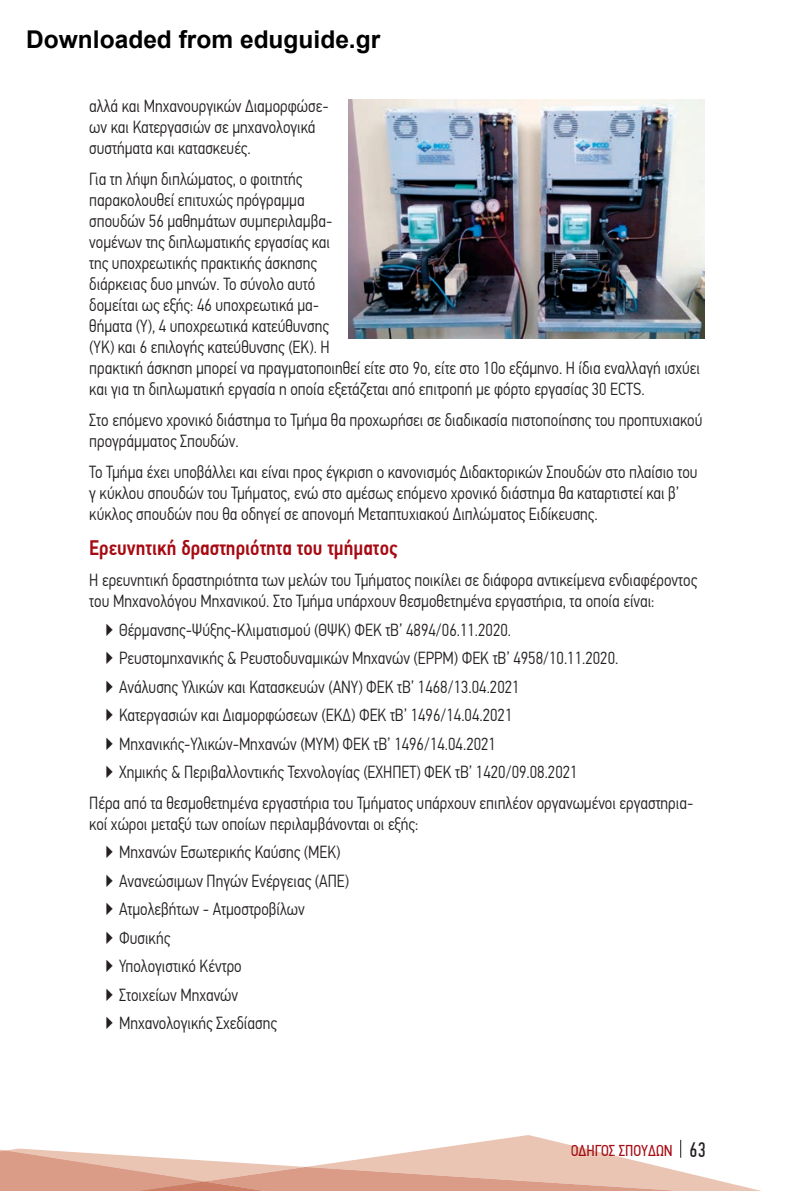
<style>
.page{position:relative;width:794px;height:1191px;background:#fff}
.page>*{position:absolute;margin:0;border:0;box-sizing:border-box;transform-origin:0 0}
.t1{font:500 21px "PF Din Text Cond Pro";color:#a70a12}
.t2{font:300 17.5px/21px "PF Din Text Cond Pro";color:#231f20}
.t3{font:15.75px "PF Din Text Cond Pro";color:#a70a12}
.s1{font-family:"PF Din Text Comp Pro";font-size:21px;color:#231f20}
</style>
<div class="page">
<svg style="left:0;top:1135px;width:761px;height:56px"></svg>
<img style="left:349px;top:99px;width:355px;height:240px">
<p class="t2" style="left:89px;top:96px;width:241px">αλλά και Μηχανουργικών ∆ιαµορφώσε&shy;ων και Κατεργασιών σε µηχανολογικά συστήµατα και κατασκευές.</p>
<p class="t2" style="left:89px;top:169px;width:612px">Για τη λήψη διπλώµατος, ο φοιτητής<br>παρακολουθεί επιτυχώς πρόγραµµα<br>σπουδών 56 µαθηµάτων συµπεριλαµβα-<br>νοµένων της διπλωµατικής εργασίας και<br>της υποχρεωτικής πρακτικής άσκησης<br>διάρκειας δυο µηνών. Το σύνολο αυτό<br>δοµείται ως εξής: 46 υποχρεωτικά µα-<br>θήµατα (Υ), 4 υποχρεωτικά κατεύθυνσης<br>(ΥΚ) και 6 επιλογής κατεύθυνσης (ΕΚ). Η<br>πρακτική άσκηση µπορεί να πραγµατοποιηθεί είτε στο 9ο, είτε στο 10ο εξάµηνο. Η ίδια εναλλαγή ισχύει και για τη διπλωµατική εργασία η οποία εξετάζεται από επιτροπή µε φόρτο εργασίας 30 ECTS.</p>
<p class="t2" style="left:89px;top:410px;width:614px">Στο επόµενο χρονικό διάστηµα το Τµήµα θα προχωρήσει σε διαδικασία πιστοποίησης του προπτυχιακού προγράµµατος Σπουδών.</p>
<p class="t2" style="left:89px;top:462px;width:610px">Το Τµήµα έχει υποβάλλει και είναι προς έγκριση ο κανονισµός ∆ιδακτορικών Σπουδών στο πλαίσιο του γ κύκλου σπουδών του Τµήµατος, ενώ στο αµέσως επόµενο χρονικό διάστηµα θα καταρτιστεί και β’ κύκλος σπουδών που θα οδηγεί σε απονοµή Μεταπτυχιακού ∆ιπλώµατος Ειδίκευσης.</p>
<p class="t1" style="left:89px;top:535px;width:310px">Ερευνητική δραστηριότητα του τµήµατος</p>
<p class="t2" style="left:89px;top:570px;width:609px">Η ερευνητική δραστηριότητα των µελών του Τµήµατος ποικίλει σε διάφορα αντικείµενα ενδιαφέροντος του Μηχανολόγου Μηχανικού. Στο Τµήµα υπάρχουν θεσµοθετηµένα εργαστήρια, τα οποία είναι:</p>
<p class="t2" style="left:104px;top:615px;width:516px;line-height:28.3px">▶ Θέρµανσης-Ψύξης-Κλιµατισµού (ΘΨΚ) ΦΕΚ τΒ’ 4894/06.11.2020.<br>▶ Ρευστοµηχανικής &amp; Ρευστοδυναµικών Μηχανών (ΕΡΡΜ) ΦΕΚ τΒ’ 4958/10.11.2020. ▶ Ανάλυσης Υλικών και Κατασκευών (ΑΝΥ) ΦΕΚ τΒ’ 1468/13.04.2021<br>▶ Κατεργασιών και ∆ιαµορφώσεων (ΕΚ∆) ΦΕΚ τΒ’ 1496/14.04.2021<br>▶ Μηχανικής-Υλικών-Μηχανών (MYM) ΦΕΚ τΒ’ 1496/14.04.2021<br>▶ Χηµικής &amp; Περιβαλλοντικής Τεχνολογίας (ΕΧΗΠΕΤ) ΦΕΚ τΒ’ 1420/09.08.2021</p>
<p class="t2" style="left:89px;top:792px;width:605px">Πέρα από τα θεσµοθετηµένα εργαστήρια του Τµήµατος υπάρχουν επιπλέον οργανωµένοι εργαστηρια&shy;κοί χώροι µεταξύ των οποίων περιλαµβάνονται οι εξής:</p>
<p class="t2" style="left:104px;top:838px;width:246px;line-height:28.3px">▶ Μηχανών Εσωτερικής Καύσης (ΜΕΚ) ▶ Ανανεώσιµων Πηγών Ενέργειας (ΑΠΕ) ▶ Ατµολεβήτων - Ατµοστροβίλων<br>▶ Φυσικής<br>▶ Υπολογιστικό Κέντρο<br>▶ Στοιχείων Μηχανών<br>▶ Μηχανολογικής Σχεδίασης</p>
<p class="t3" style="left:571px;top:1141px;width:136px">Ο∆ΗΓΟΣ ΣΠΟΥ∆ΩΝ <span class="s1">63</span></p>
</div>
